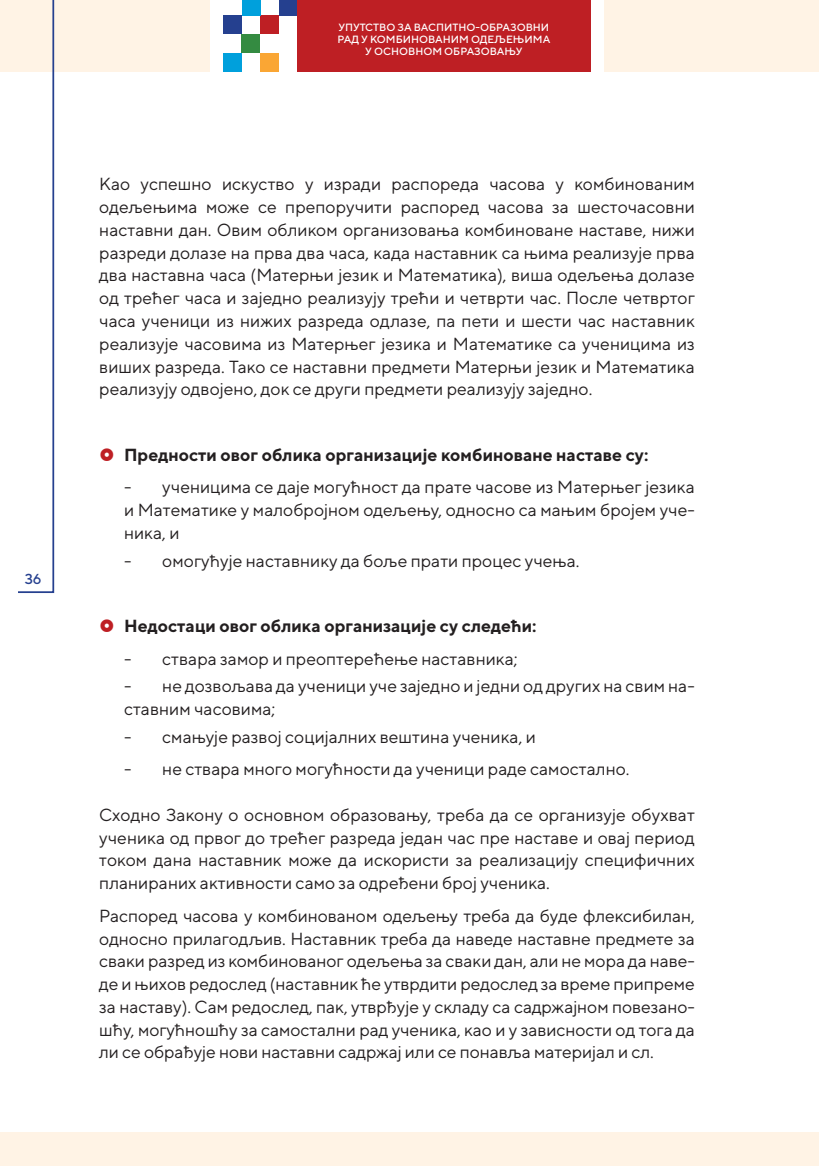
<style>
.page{position:relative;width:819px;height:1166px;background:#fff}
.page>*{position:absolute;margin:0;border:0;box-sizing:border-box;transform-origin:0 0}
.t1{font:17.5px/22.8px "TT Norms";color:#231f20;text-align:justify}
.t2{font:700 17.5px "TT Norms";color:#231f20}
.t3{font:500 14.53px "TT Norms";color:#25408f}
.t4{font:500 10.5px/12.2px "TT Norms";color:#fff;text-align:center}
</style>
<div class="page">
<div style="left:260px;top:16px;width:19px;height:18px;background:#be1f24"></div>
<div style="left:279px;top:0;width:18px;height:16px;background:#25408f"></div>
<div style="left:241px;top:35px;width:19px;height:18px;background:#348b41"></div>
<div style="left:260px;top:53px;width:19px;height:19px;background:#faa634"></div>
<div style="left:242px;top:0;width:18px;height:16px;background:#00a0dc"></div>
<div style="left:223px;top:53px;width:19px;height:19px;background:#00a0dc"></div>
<div style="left:223px;top:16px;width:19px;height:18px;background:#25408f"></div>
<div style="left:0;top:0;width:210px;height:72px;background:#fff3e5"></div>
<div style="left:0;top:1133px;width:819px;height:33px;background:#fff3e5"></div>
<div style="left:604px;top:0;width:215px;height:72px;background:#fff3e5"></div>
<div style="left:297px;top:0;width:293px;height:72px;background:#be1f24"></div>
<svg style="left:18px;top:0;width:37px;height:593px"></svg>
<p class="t3" style="left:25px;top:569px;width:18px">36</p>
<p class="t4" style="left:337px;top:21px;width:214px">УПУТСТВО ЗА ВАСПИТНО-ОБРАЗОВНИ<br>РАД У КОМБИНОВАНИМ ОДЕЉЕЊИМА<br>У ОСНОВНОМ ОБРАЗОВАЊУ</p>
<p class="t1" style="left:99px;top:173px;width:597px">Као успешно искуство у изради распореда часова у комбинованим одељењима може се препоручити распоред часова за шесточасовни наставни дан. Овим обликом организовања комбиноване наставе, нижи разреди долазе на прва два часа, када наставник са њима реализује прва два наставна часа (Матерњи језик и Математика), виша одељења долазе од трећег часа и заједно реализују трећи и четврти час. После четвртог часа ученици из нижих разреда одлазе, па пети и шести час наставник реализује часовима из Матерњег језика и Математике са ученицима из виших разреда. Тако се наставни предмети Матерњи језик и Математика реализују одвојено, док се други предмети реализују заједно.</p>
<p class="t2" style="left:124px;top:443px;width:526px">Предности овог облика организације комбиноване наставе су:</p>
<p class="t1" style="left:124px;top:475px;width:572px">- ученицима се даје могућност да прате часове из Матерњег језика и Математике у малобројном одељењу, односно са мањим бројем уче&shy;ника, и</p>
<p class="t1" style="left:124px;top:548px;width:457px">- омогућује наставнику да боље прати процес учења.</p>
<p class="t2" style="left:124px;top:615px;width:414px">Недостаци овог облика организације су следећи:</p>
<p class="t1" style="left:124px;top:647px;width:395px">- ствара замор и преоптерећење наставника;</p>
<p class="t1" style="left:124px;top:674px;width:572px">- не дозвољава да ученици уче заједно и једни од других на свим на&shy;ставним часовима;</p>
<p class="t1" style="left:124px;top:725px;width:413px">- смањује развој социјалних вештина ученика, и</p>
<p class="t1" style="left:124px;top:757px;width:507px">- не ствара много могућности да ученици раде самостално.</p>
<p class="t1" style="left:99px;top:803px;width:597px">Сходно Закону о основном образовању, треба да се организује обухват ученика од првог до трећег разреда један час пре наставе и овај период током дана наставник може да искористи за реализацију специфичних планираних активности само за одређени број ученика.</p>
<p class="t1" style="left:99px;top:904px;width:597px">Распоред часова у комбинованом одељењу треба да буде флексибилан, односно прилагодљив. Наставник треба да наведе наставне предмете за сваки разред из комбинованог одељења за сваки дан, али не мора да наве&shy;де и њихов редослед (наставник ће утврдити редослед за време припреме за наставу). Сам редослед, пак, утврђује у складу са садржајном повезано&shy;шћу, могућношћу за самостални рад ученика, као и у зависности од тога да ли се обрађује нови наставни садржај или се понавља материјал и сл.</p>
</div>
